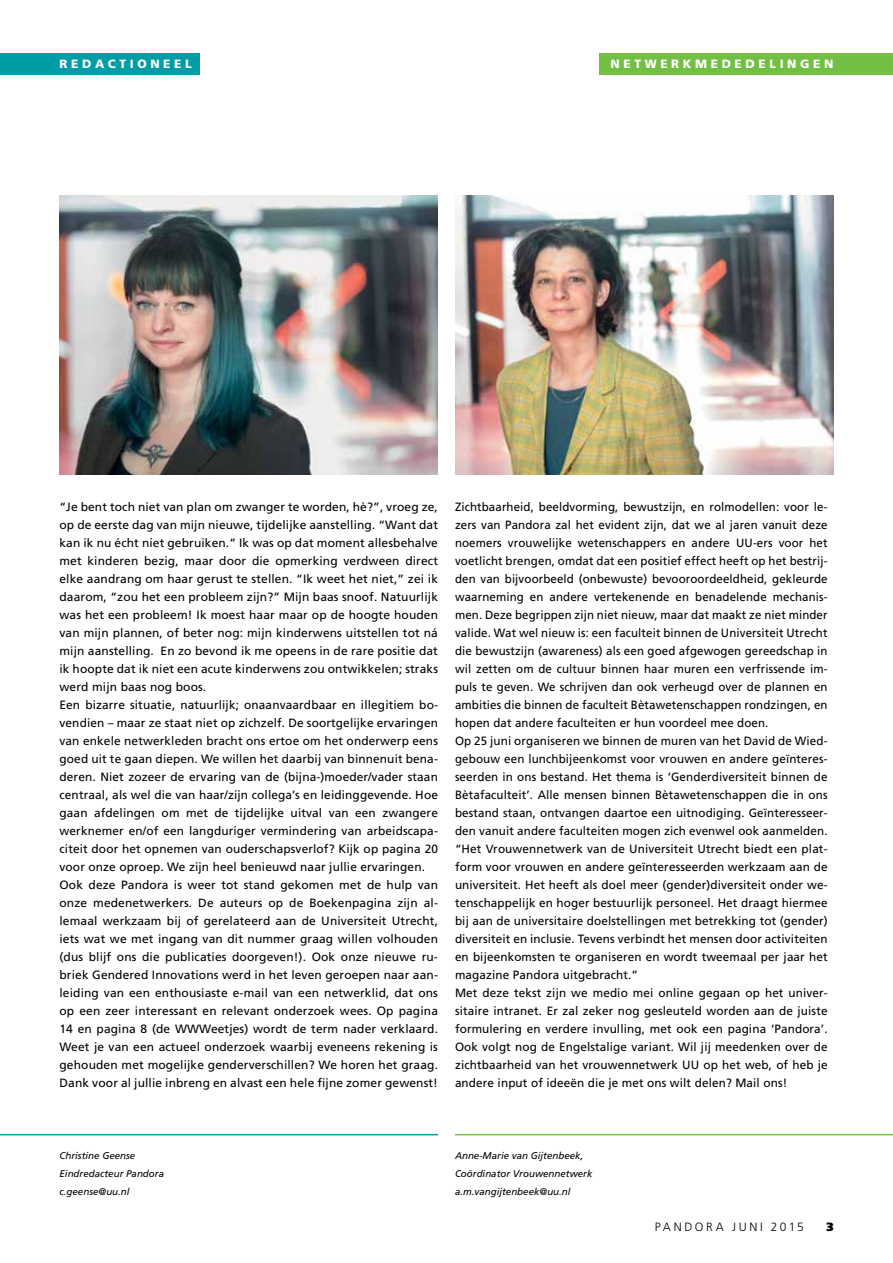
<style>
.page{position:relative;width:893px;height:1263px;background:#fff}
.page>*{position:absolute;margin:0;border:0;box-sizing:border-box;transform-origin:0 0}
.t1{font:12px/18px "Frutiger LT Std";letter-spacing:.01em;color:#000;scale:.96 1}
.t2{font:12px/18px "Frutiger LT Std";letter-spacing:.01em;color:#000}
.t3{font:900 12px "Frutiger LT Std";letter-spacing:.3em;color:#fff}
.t4{font:300 12px "Frutiger LT Std";letter-spacing:.22em;color:#000}
.t5{font:900 12px "Frutiger LT Std";color:#000}
.t6{font:italic 9.75px/18px "Frutiger LT Std";color:#000}
</style>
<div class="page">
<div style="left:600px;top:53px;width:293px;height:21px;background:#72bf44"></div>
<div style="left:0;top:53px;width:200px;height:21px;background:#009da5"></div>
<hr style="left:455px;top:1134px;width:438px;height:1px;background:#72bf44">
<hr style="left:0;top:1134px;width:438px;height:1px;background:#009da5">
<img style="left:455px;top:196px;width:378px;height:279px">
<img style="left:60px;top:196px;width:378px;height:279px">
<p class="t3" style="left:60px;top:57px;width:134px">REDACTI ONEEL</p>
<p class="t3" style="left:611px;top:57px;width:224px">N ETWERK MEDEDELI NG EN</p>
<p class="t2" style="left:60px;top:498px;width:380px">“Je bent toch niet van plan om zwanger te worden, hè?”, vroeg ze, op de eerste dag van mijn nieuwe, tijdelijke aanstelling. “Want dat kan ik nu écht niet gebruiken.” Ik was op dat moment allesbehalve met kinderen bezig, maar door die opmerking verdween direct elke aandrang om haar gerust te stellen. “Ik weet het niet,” zei ik daarom, “zou het een probleem zijn?” Mijn baas snoof. Natuurlijk was het een probleem! Ik moest haar maar op de hoogte houden van mijn plannen, of beter nog: mijn kinderwens uitstellen tot ná mijn aanstelling. En zo bevond ik me opeens in de rare positie dat ik hoopte dat ik niet een acute kinderwens zou ontwikkelen; straks werd mijn baas nog boos.<br>Een bizarre situatie, natuurlijk; onaanvaardbaar en illegitiem bo&shy;vendien – maar ze staat niet op zichzelf. De soortgelijke ervaringen van enkele netwerkleden bracht ons ertoe om het onderwerp eens goed uit te gaan diepen. We willen het daarbij van binnenuit bena&shy;deren. Niet zozeer de ervaring van de (bijna-)moeder/vader staan centraal, als wel die van haar/zijn collega’s en leidinggevende. Hoe gaan afdelingen om met de tijdelijke uitval van een zwangere werknemer en/of een langduriger vermindering van arbeidscapa&shy;citeit door het opnemen van ouderschapsverlof? Kijk op pagina 20 voor onze oproep. We zijn heel benieuwd naar jullie ervaringen.<br>Ook deze Pandora is weer tot stand gekomen met de hulp van onze medenetwerkers. De auteurs op de Boekenpagina zijn al&shy;lemaal werkzaam bij of gerelateerd aan de Universiteit Utrecht, iets wat we met ingang van dit nummer graag willen volhouden (dus blijf ons die publicaties doorgeven!). Ook onze nieuwe ru&shy;briek Gendered Innovations werd in het leven geroepen naar aan&shy;leiding van een enthousiaste e-mail van een netwerklid, dat ons op een zeer interessant en relevant onderzoek wees. Op pagina 14 en pagina 8 (de WWWeetjes) wordt de term nader verklaard.<br>Weet je van een actueel onderzoek waarbij eveneens rekening is gehouden met mogelijke genderverschillen? We horen het graag.<br>Dank voor al jullie inbreng en alvast een hele fijne zomer gewenst!</p>
<p class="t1" style="left:455px;top:498px;width:390px">Zichtbaarheid, beeldvorming, bewustzijn, en rolmodellen: voor le&shy;zers van Pandora zal het evident zijn, dat we al jaren vanuit deze noemers vrouwelijke wetenschappers en andere UU-ers voor het voetlicht brengen, omdat dat een positief effect heeft op het bestrij&shy;den van bijvoorbeeld (onbewuste) bevooroordeeldheid, gekleurde waarneming en andere vertekenende en benadelende mechanis&shy;men. Deze begrippen zijn niet nieuw, maar dat maakt ze niet minder valide. Wat wel nieuw is: een faculteit binnen de Universiteit Utrecht die bewustzijn (awareness) als een goed afgewogen gereedschap in wil zetten om de cultuur binnen haar muren een verfrissende im&shy;puls te geven. We schrijven dan ook verheugd over de plannen en ambities die binnen de faculteit Bètawetenschappen rondzingen, en hopen dat andere faculteiten er hun voordeel mee doen.<br>Op 25 juni organiseren we binnen de muren van het David de Wied&shy;gebouw een lunchbijeenkomst voor vrouwen en andere geïnteres&shy;seerden in ons bestand. Het thema is ‘Genderdiversiteit binnen de Bètafaculteit’. Alle mensen binnen Bètawetenschappen die in ons bestand staan, ontvangen daartoe een uitnodiging. Geïnteresseer&shy;den vanuit andere faculteiten mogen zich evenwel ook aanmelden. “Het Vrouwennetwerk van de Universiteit Utrecht biedt een plat&shy;form voor vrouwen en andere geïnteresseerden werkzaam aan de universiteit. Het heeft als doel meer (gender)diversiteit onder we&shy;tenschappelijk en hoger bestuurlijk personeel. Het draagt hiermee bij aan de universitaire doelstellingen met betrekking tot (gender) diversiteit en inclusie. Tevens verbindt het mensen door activiteiten en bijeenkomsten te organiseren en wordt tweemaal per jaar het magazine Pandora uitgebracht.”<br>Met deze tekst zijn we medio mei online gegaan op het univer&shy;sitaire intranet. Er zal zeker nog gesleuteld worden aan de juiste formulering en verdere invulling, met ook een pagina ‘Pandora’.<br>Ook volgt nog de Engelstalige variant. Wil jij meedenken over de zichtbaarheid van het vrouwennetwerk UU op het web, of heb je andere input of ideeën die je met ons wilt delen? Mail ons!</p>
<p class="t6" style="left:60px;top:1146px;width:106px">Christine Geense<br>Eindredacteur Pandora c.geense@uu.nl</p>
<p class="t6" style="left:455px;top:1146px;width:139px">Anne-Marie van Gijtenbeek,<br>Coördinator Vrouwennetwerk a.m.vangijtenbeek@uu.nl</p>
<p class="t4" style="left:655px;top:1220px;width:150px">PANDORA JUNI 2015</p>
<p class="t5" style="left:826px;top:1219px;width:9px">3</p>
</div>
